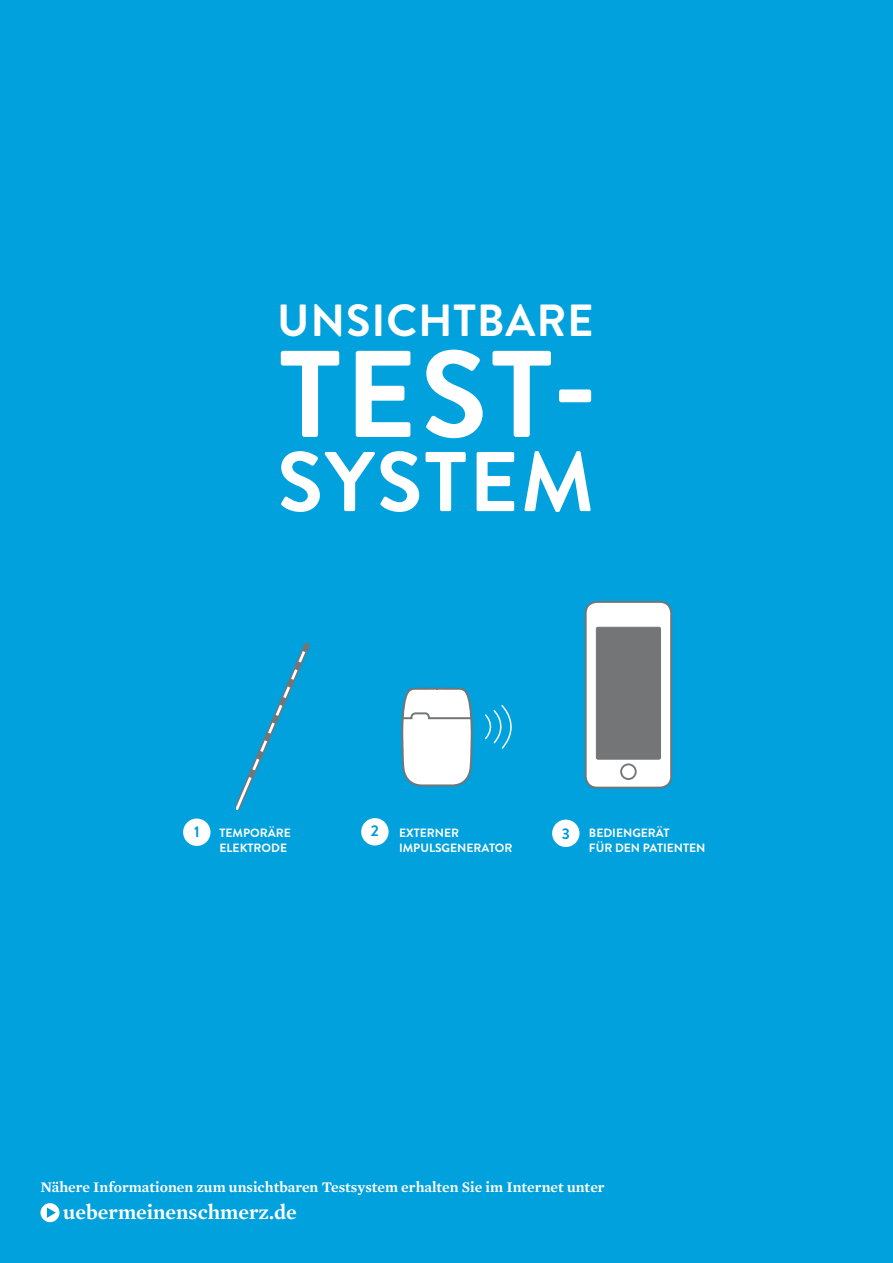
<style>
.page{position:relative;width:893px;height:1263px;background:#00a1dd}
.page>*{position:absolute;margin:0;border:0;box-sizing:border-box;transform-origin:0 0}
.t1{font:700 123px "Brandon Grotesque";color:#fff}
.t2{font:700 84.45px "Brandon Grotesque";letter-spacing:.025em;color:#fff}
.t3{font:700 45px "Brandon Grotesque";letter-spacing:.02em;color:#fff}
.t4{font:600 21px "Mercury Text G1";color:#fff}
.t5{font:700 15.6px "Brandon Grotesque";color:#009ada}
.t6{font:600 15px "Mercury Text G1";color:#fff}
.t7{font:700 12px/14.4px "Brandon Grotesque";color:#fff}
</style>
<div class="page">
<svg style="left:485px;top:705px;width:27px;height:44px"></svg>
<div style="left:586px;top:602px;width:85px;height:185px;background:#fff;border-radius:11px"></div>
<div style="left:585px;top:601px;width:87px;height:187px;border:2px solid #737577;border-radius:11px"></div>
<div style="left:596px;top:627px;width:64px;height:132px;background:#737577;border-radius:2px"></div>
<div style="left:596px;top:627px;width:65px;height:132px;border:1px solid #737577;border-radius:2px"></div>
<div style="left:620px;top:763px;width:17px;height:17px;border:2px solid #737577;border-radius:50%"></div>
<svg style="left:236px;top:643px;width:73px;height:166px"></svg>
<svg style="left:401px;top:688px;width:72px;height:98px;background:#e0ebef"></svg>
<svg style="left:40px;top:1203px;width:19px;height:19px"></svg>
<svg style="left:47px;top:1207px;width:9px;height:11px"></svg>
<div style="left:183px;top:818px;width:27px;height:28px;background:#fff;border-radius:50%"></div>
<div style="left:361px;top:818px;width:28px;height:27px;background:#fff;border-radius:50%"></div>
<div style="left:552px;top:820px;width:27px;height:27px;background:#fff;border-radius:50%"></div>
<h3 class="t3" style="left:277px;top:289px;width:318px">UNSICHTBARE</h3>
<h1 class="t1" style="left:279px;top:309px;width:320px">TEST-</h1>
<h2 class="t2" style="left:277px;top:423px;width:319px">SYSTEM</h2>
<p class="t5" style="left:371px;top:820px;width:10px">2</p>
<p class="t7" style="left:589px;top:826px;width:118px">BEDIENGERÄT<br>FÜR DEN PATIENTEN</p>
<p class="t5" style="left:194px;top:821px;width:7px">1</p>
<p class="t7" style="left:399px;top:826px;width:115px">EXTERNER<br>IMPULSGENERATOR</p>
<p class="t7" style="left:219px;top:826px;width:73px">TEMPORÄRE<br>ELEKTRODE</p>
<p class="t5" style="left:562px;top:822px;width:10px">3</p>
<p class="t6" style="left:40px;top:1176px;width:566px">Nähere Informationen zum unsichtbaren Testsystem erhalten Sie im Internet unter</p>
<h3 class="t4" style="left:63px;top:1196px;width:235px">uebermeinenschmerz.de</h3>
</div>
